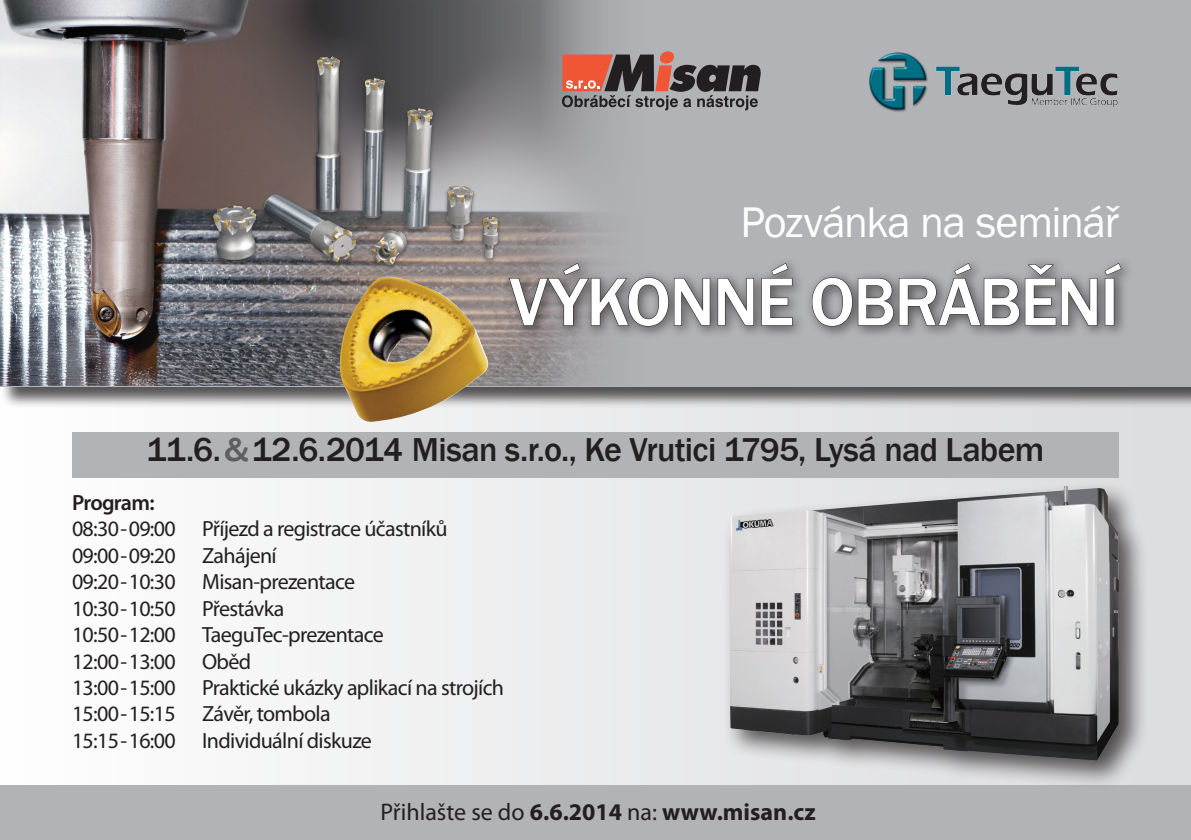
<style>
.page{position:relative;width:1191px;height:840px;background:#fff}
.page>*{position:absolute;margin:0;border:0;box-sizing:border-box;transform-origin:0 0}
.t1{font:500 70px "Franklin Gothic";letter-spacing:-.025em;color:#fff}
.t2{font:44px "Franklin Gothic";letter-spacing:-.03em;color:#fff}
.t3{font:500 34px "Franklin Gothic";letter-spacing:-.02em;color:#231f20}
.t4{font:700 24px "Myriad Pro";color:#231f20}
.t5{font:22px/26.4px "Myriad Pro";letter-spacing:-.03em;color:#231f20}
.t6{font:600 22px "Myriad Pro";letter-spacing:-.035em;color:#231f20}
.s1{color:#5f5f62}
.s2{font-weight:400}
</style>
<div class="page">
<div style="left:0;top:0;width:1191px;height:784px;background:linear-gradient(to right,#fdfdfd,#dbdcde)"></div>
<div style="left:1px;top:0;width:1190px;height:409px;background:#231f20;opacity:.75"></div>
<div style="left:0;top:0;width:1191px;height:386px;background:#b2b3b7"></div>
<img style="left:0;top:0;width:667px;height:386px">
<div style="left:0;top:784px;width:1191px;height:55px;background:#b2b3b7"></div>
<img style="left:869px;top:52px;width:249px;height:60px">
<div style="left:72px;top:432px;width:1046px;height:46px;background:#b2b3b7"></div>
<div style="left:502px;top:256px;width:632px;height:84px;background:#231f20;opacity:.68"></div>
<svg style="left:508px;top:262px;width:202px;height:65px"></svg>
<svg style="left:717px;top:277px;width:37px;height:49px;background:#737274"></svg>
<svg style="left:761px;top:262px;width:32px;height:64px;background:#7b7a7d"></svg>
<svg style="left:811px;top:262px;width:286px;height:65px"></svg>
<svg style="left:1103px;top:262px;width:19px;height:64px"></svg>
<img style="left:204px;top:57px;width:297px;height:246px">
<img style="left:337px;top:276px;width:152px;height:146px">
<div style="left:722px;top:480px;width:427px;height:309px;background:#231f20;opacity:.75"></div>
<img style="left:730px;top:486px;width:389px;height:274px">
<svg style="left:562px;top:51px;width:198px;height:59px"></svg>
<h2 class="t2" style="left:740px;top:195px;width:380px">Pozvánka na seminář</h2>
<h1 class="t1" style="left:509px;top:258px;width:611px">VÝKONNÉ OBRÁBĚNÍ</h1>
<h3 class="t3" style="left:146px;top:428px;width:899px">11.6.<span class="s1">&amp;</span>12.6.2014 Misan s.r.o., Ke Vrutici 1795, Lysá nad Labem</h3>
<p class="t6" style="left:72px;top:488px;width:84px">Program:</p>
<p class="t5" style="left:72px;top:515px;width:433px">08:30-09:00 Příjezd a registrace účastníků<br>09:00-09:20 Zahájení<br>09:20-10:30 Misan-prezentace<br>10:30-10:50 Přestávka<br>10:50-12:00 TaeguTec-prezentace<br>12:00-13:00 Oběd<br>13:00-15:00 Praktické ukázky aplikací na strojích<br>15:00-15:15 Závěr, tombola<br>15:15-16:00 Individuální diskuze</p>
<p class="t4" style="left:380px;top:795px;width:437px"><span class="s2">Přihlašte se do</span> 6.6.2014 <span class="s2">na:</span> www.misan.cz</p>
</div>
